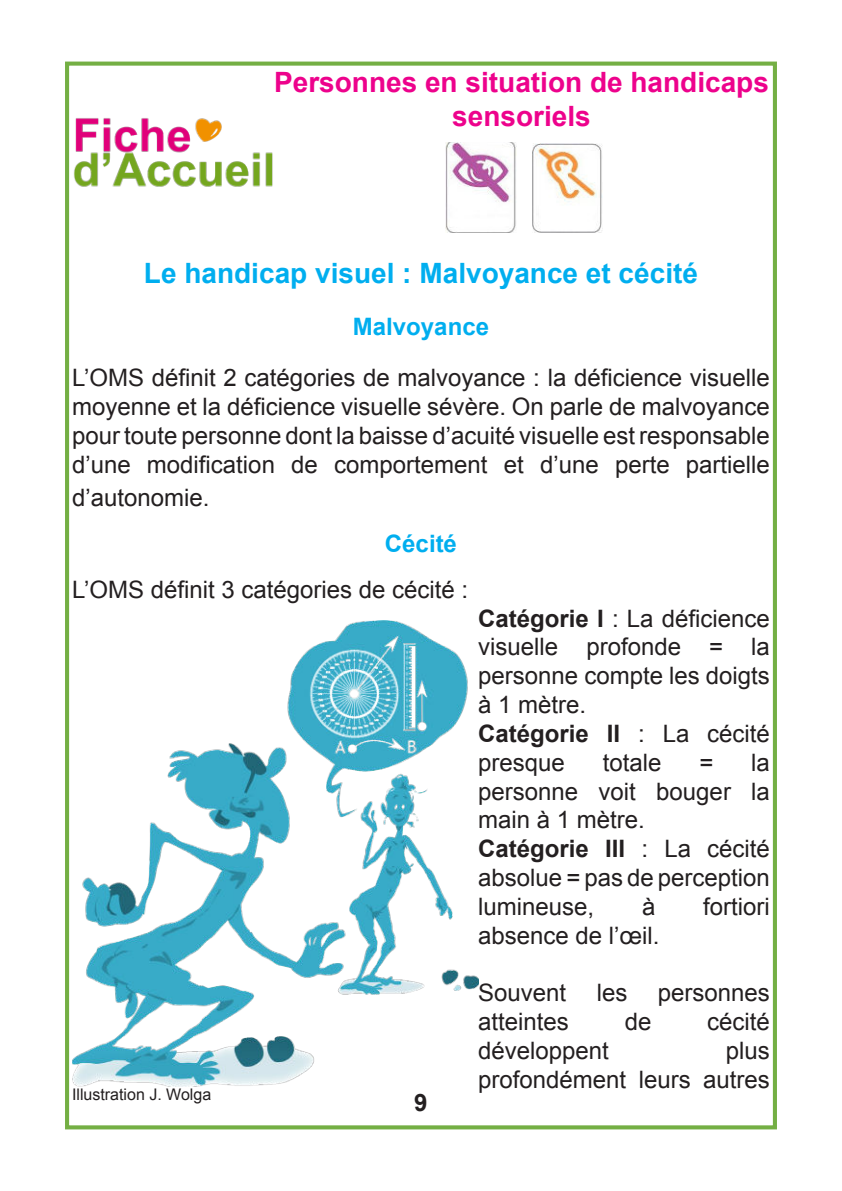
<style>
.page{position:relative;width:842px;height:1191px;background:#fff}
.page>*{position:absolute;margin:0;border:0;box-sizing:border-box;transform-origin:0 0}
.t1{font:700 28px/33.6px "Arial";color:#ed028c;text-align:center}
.t2{font:700 28px "Arial";color:#00aeef}
.t3{font:24px/28.8px "Arial";color:#231f20}
.t4{font:700 24px "Arial";color:#00aeef}
.t5{font:700 24px "Arial";color:#231f20}
.t6{font:16px "Arial";color:#231f20}
.s1{font-weight:700}
</style>
<div class="page">
<img style="left:74px;top:118px;width:199px;height:69px">
<img style="left:445px;top:143px;width:71px;height:89px">
<img style="left:532px;top:143px;width:70px;height:89px">
<div style="left:65px;top:62px;width:712px;height:1067px;border:4px solid #74af44"></div>
<img style="left:72px;top:620px;width:406px;height:466px">
<p class="t1" style="left:274px;top:68px;width:496px">Personnes en situation de handicaps sensoriels</p>
<p class="t2" style="left:144px;top:255px;width:556px">Le handicap visuel : Malvoyance et cécité</p>
<p class="t4" style="left:353px;top:310px;width:138px">Malvoyance</p>
<p class="t3" style="left:72px;top:363px;width:699px;text-align:justify">L’OMS définit 2 catégories de malvoyance : la déficience visuelle moyenne et la déficience visuelle sévère. On parle de malvoyance pour toute personne dont la baisse d’acuité visuelle est responsable d’une modification de comportement et d’une perte partielle</p>
<p class="t3" style="left:72px;top:485px;width:139px">d’autonomie.</p>
<p class="t4" style="left:385px;top:534px;width:74px">Cécité</p>
<p class="t3" style="left:72px;top:575px;width:398px">L’OMS définit 3 catégories de cécité :</p>
<p class="t3" style="left:478px;top:604px;width:293px"><span class="s1">Catégorie I</span> : La déficience visuelle profonde = la personne compte les doigts à 1 mètre.<br><span class="s1">Catégorie II</span> : La cécité presque</p>
<p class="t3" style="left:478px;top:750px;width:293px;text-indent:273px">la personne voit bouger la main à 1 mètre.<br><span class="s1">Catégorie III</span> : La cécité absolue = pas de perception lumineuse,</p>
<p class="t3" style="left:603px;top:750px;width:60px">totale</p>
<p class="t3" style="left:699px;top:750px;width:16px">=</p>
<p class="t3" style="left:642px;top:894px;width:15px">à</p>
<p class="t3" style="left:703px;top:894px;width:68px">fortiori</p>
<p class="t3" style="left:478px;top:923px;width:183px">absence de l’œil.</p>
<p class="t3" style="left:478px;top:978px;width:90px">Souvent</p>
<p class="t3" style="left:597px;top:978px;width:32px">les</p>
<p class="t3" style="left:658px;top:978px;width:114px">personnes</p>
<p class="t3" style="left:478px;top:1009px;width:92px">atteintes</p>
<p class="t3" style="left:625px;top:1009px;width:28px">de</p>
<p class="t3" style="left:707px;top:1009px;width:64px">cécité</p>
<p class="t3" style="left:478px;top:1038px;width:132px">développent</p>
<p class="t3" style="left:478px;top:1038px;width:293px;text-align:right">plus<br>profondément leurs autres</p>
<p class="t6" style="left:72px;top:1088px;width:141px">Illustration J. Wolga</p>
<p class="t5" style="left:414px;top:1093px;width:15px">9</p>
</div>
